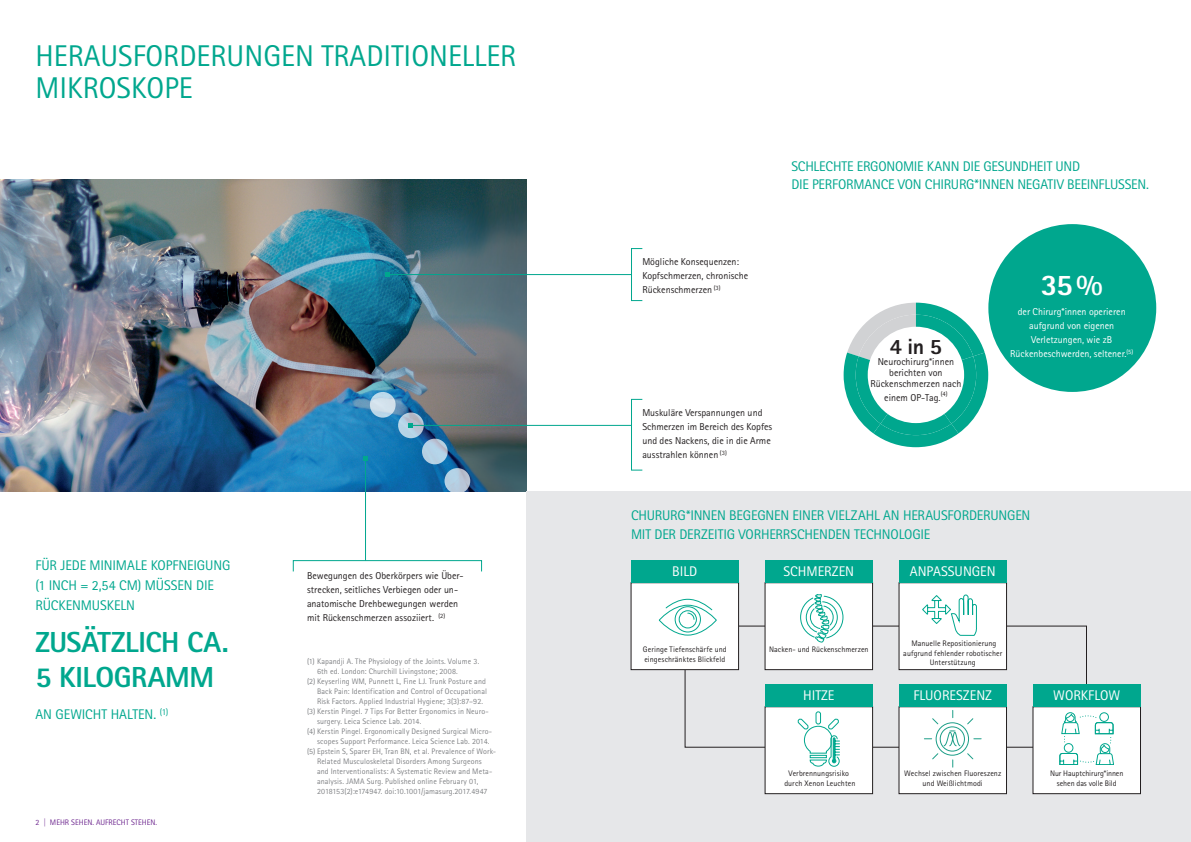
<style>
.page{position:relative;width:1191px;height:842px;background:#fff}
.page>*{position:absolute;margin:0;border:0;box-sizing:border-box;transform-origin:0 0}
.t1{font:30px/32px "Rotis Sans Serif Pro";color:#00a78e}
.t2{font:800 30px "Rotis Sans Serif Pro";color:#fff}
.t3{font:800 29px/34.8px "Rotis Sans Serif Pro";letter-spacing:-.015em;color:#00a78e}
.t4{font:800 22px "Rotis Sans Serif Pro";color:#231f20}
.t5{font:14px/20px "Rotis Sans Serif Pro";letter-spacing:-.015em;color:#00a78e}
.t6{font:14px "Rotis Sans Serif Pro";color:#fff}
.t7{font:10px/14px "Rotis Sans Serif Pro";color:#231f20}
.t8{font:10px/14px "Rotis Sans Serif Pro";color:#fff;text-align:center}
.t9{font:8px "Rotis Sans Serif Pro";letter-spacing:.01em;color:#808285}
.t10{font:8px/9.6px "Rotis Sans Serif Pro";letter-spacing:.005em;color:#231f20;text-align:center}
.t11{font:8px "Rotis Sans Serif Pro";color:#702b91}
.t12{font:6.5px "Rotis Sans Serif Pro";color:#231f20}
</style>
<div class="page">
<img style="left:0;top:179px;width:527px;height:313px">
<div style="left:527px;top:492px;width:664px;height:350px;background:#e6e7e9"></div>
<div style="left:293px;top:560px;width:189px;height:12px;border:1px solid #00a78e"></div>
<div style="left:631px;top:248px;width:12px;height:53px;border:1px solid #00a78e"></div>
<div style="left:631px;top:399px;width:12px;height:72px;border:1px solid #00a78e"></div>
<hr style="left:365px;top:458px;width:1px;height:103px;background:#00a78e">
<svg style="left:363px;top:456px;width:4px;height:4px"></svg>
<hr style="left:388px;top:274px;width:243px;height:1px;background:#00a78e">
<svg style="left:386px;top:273px;width:4px;height:4px"></svg>
<svg style="left:398px;top:412px;width:26px;height:26px"></svg>
<svg style="left:370px;top:392px;width:25px;height:26px"></svg>
<svg style="left:422px;top:439px;width:26px;height:25px"></svg>
<svg style="left:444px;top:468px;width:26px;height:26px"></svg>
<hr style="left:410px;top:425px;width:221px;height:1px;background:#00a78e">
<svg style="left:408px;top:423px;width:4px;height:4px"></svg>
<div style="left:631px;top:583px;width:107px;height:87px;background:#fff"></div>
<div style="left:899px;top:583px;width:107px;height:87px;background:#fff"></div>
<div style="left:765px;top:707px;width:107px;height:87px;background:#fff"></div>
<div style="left:899px;top:707px;width:107px;height:87px;background:#fff"></div>
<div style="left:1033px;top:707px;width:107px;height:87px;background:#fff"></div>
<div style="left:765px;top:583px;width:107px;height:87px;background:#fff"></div>
<svg style="left:659px;top:599px;width:57px;height:36px"></svg>
<svg style="left:922px;top:595px;width:54px;height:41px"></svg>
<svg style="left:800px;top:594px;width:43px;height:48px"></svg>
<div style="left:631px;top:560px;width:107px;height:23px;background:#00a78e"></div>
<div style="left:899px;top:560px;width:107px;height:23px;background:#00a78e"></div>
<div style="left:765px;top:684px;width:107px;height:23px;background:#00a78e"></div>
<div style="left:899px;top:684px;width:107px;height:23px;background:#00a78e"></div>
<div style="left:1032px;top:684px;width:108px;height:23px;background:#00a78e"></div>
<div style="left:765px;top:560px;width:107px;height:23px;background:#00a78e"></div>
<svg style="left:797px;top:712px;width:43px;height:55px"></svg>
<svg style="left:924px;top:710px;width:57px;height:58px"></svg>
<svg style="left:1059px;top:712px;width:55px;height:53px"></svg>
<svg style="left:843px;top:303px;width:145px;height:144px"></svg>
<div style="left:988px;top:224px;width:168px;height:168px;background:#00a78e;border-radius:50%"></div>
<h1 class="t1" style="left:35px;top:40px;width:482px">HERAUSFORDERUNGEN TRADITIONELLER<br>MIKROSKOPE</h1>
<h3 class="t5" style="left:35px;top:555px;width:196px">FÜR JEDE MINIMALE KOPFNEIGUNG (1 INCH = 2,54 CM) MÜSSEN DIE<br>RÜCKENMUSKELN</h3>
<h2 class="t3" style="left:35px;top:625px;width:195px">ZUSÄTZLICH CA.<br>5 KILOGRAMM</h2>
<h3 class="t5" style="left:35px;top:704px;width:134px">AN GEWICHT HALTEN. <sup>(1)</sup></h3>
<p class="t11" style="left:35px;top:817px;width:123px">2 | MEHR SEHEN. AUFRECHT STEHEN.</p>
<p class="t7" style="left:307px;top:569px;width:158px">Bewegungen des Oberkörpers wie Über&shy;strecken, seitliches Verbiegen oder un&shy;anatomische Drehbewegungen werden mit Rückenschmerzen assoziiert. <sup>(2)</sup></p>
<p class="t9" style="left:307px;top:656px;width:174px">(1) Kapandji A. The Physiology of the Joints. Volume 3.</p>
<p class="t9" style="left:317px;top:666px;width:142px">6th ed. London: Churchill Livingstone; 2008.</p>
<p class="t9" style="left:307px;top:676px;width:180px">(2) Keyserling WM, Punnett L, Fine LJ. Trunk Posture and</p>
<p class="t9" style="left:317px;top:686px;width:171px">Back Pain: Identification and Control of Occupational</p>
<p class="t9" style="left:317px;top:696px;width:167px">Risk Factors. Applied Industrial Hygiene; 3(3):87–92.</p>
<p class="t9" style="left:307px;top:706px;width:183px">(3) Kerstin Pingel. 7 Tips For Better Ergonomics in Neuro-</p>
<p class="t9" style="left:317px;top:716px;width:106px">surgery. Leica Science Lab. 2014.</p>
<p class="t9" style="left:307px;top:726px;width:186px">(4) Kerstin Pingel. Ergonomically Designed Surgical Micro-</p>
<p class="t9" style="left:317px;top:736px;width:174px">scopes Support Performance. Leica Science Lab. 2014.</p>
<p class="t9" style="left:307px;top:746px;width:191px">(5) Epstein S, Sparer EH, Tran BN, et al. Prevalence of Work-</p>
<p class="t9" style="left:317px;top:756px;width:166px">Related Musculoskeletal Disorders Among Surgeons</p>
<p class="t9" style="left:317px;top:766px;width:177px">and Interventionalists: A Systematic Review and Meta-</p>
<p class="t9" style="left:317px;top:776px;width:163px">analysis. JAMA Surg. Published online February 01,</p>
<p class="t9" style="left:317px;top:786px;width:172px">2018153(2):e174947. doi:10.1001/jamasurg.2017.4947</p>
<h3 class="t5" style="left:791px;top:157px;width:359px;line-height:18px">SCHLECHTE ERGONOMIE KANN DIE GESUNDHEIT UND<br>DIE PERFORMANCE VON CHIRURG*INNEN NEGATIV BEEINFLUSSEN.</h3>
<p class="t7" style="left:642px;top:255px;width:107px">Mögliche Konsequenzen:<br>Kopfschmerzen, chronische<br>Rückenschmerzen <sup>(3)</sup></p>
<p class="t7" style="left:642px;top:405px;width:131px">Muskuläre Verspannungen und<br>Schmerzen im Bereich des Kopfes und des Nackens, die in die Arme ausstrahlen können <sup>(3)</sup></p>
<h3 class="t4" style="left:889px;top:332px;width:54px">4 in 5</h3>
<p class="t7" style="left:870px;top:356px;width:93px;line-height:11px;text-align:center">Neurochirurg*innen berichten von<br>Rückenschmerzen nach</p>
<p class="t7" style="left:884px;top:390px;width:58px">einem OP-Tag.</p>
<p class="t12" style="left:940px;top:390px;width:8px">(4)</p>
<h1 class="t2" style="left:1040px;top:266px;width:63px">35%</h1>
<p class="t8" style="left:1010px;top:304px;width:124px">der Chirurg*innen operieren aufgrund von eigenen<br>Verletzungen, wie zB<br>Rückenbeschwerden, seltener.<sup>(5)</sup></p>
<h3 class="t5" style="left:631px;top:506px;width:401px;line-height:19px">CHURURG*INNEN BEGEGNEN EINER VIELZAHL AN HERAUSFORDERUNGEN<br>MIT DER DERZEITIG VORHERRSCHENDEN TECHNOLOGIE</h3>
<h3 class="t6" style="left:672px;top:563px;width:27px">BILD</h3>
<h3 class="t6" style="left:909px;top:563px;width:87px">ANPASSUNGEN</h3>
<h3 class="t6" style="left:783px;top:563px;width:72px">SCHMERZEN</h3>
<p class="t10" style="left:643px;top:645px;width:85px;text-align:left">Geringe Tiefenschärfe und eingeschränktes Blickfeld</p>
<p class="t10" style="left:903px;top:638px;width:100px">Manuelle Repositionierung aufgrund fehlender robotischer<br>Unterstützung</p>
<p class="t10" style="left:769px;top:645px;width:101px">Nacken- und Rückenschmerzen</p>
<h3 class="t6" style="left:803px;top:687px;width:33px">HITZE</h3>
<h3 class="t6" style="left:913px;top:687px;width:80px">FLUORESZENZ</h3>
<h3 class="t6" style="left:1053px;top:687px;width:69px">WORKFLOW</h3>
<p class="t10" style="left:784px;top:769px;width:72px">Verbrennungsrisiko durch Xenon Leuchten</p>
<p class="t10" style="left:904px;top:769px;width:99px">Wechsel zwischen Fluoreszenz und Weißlichtmodi</p>
<p class="t10" style="left:1050px;top:769px;width:75px">Nur Hauptchirurg*innen sehen das volle Bild</p>
</div>
